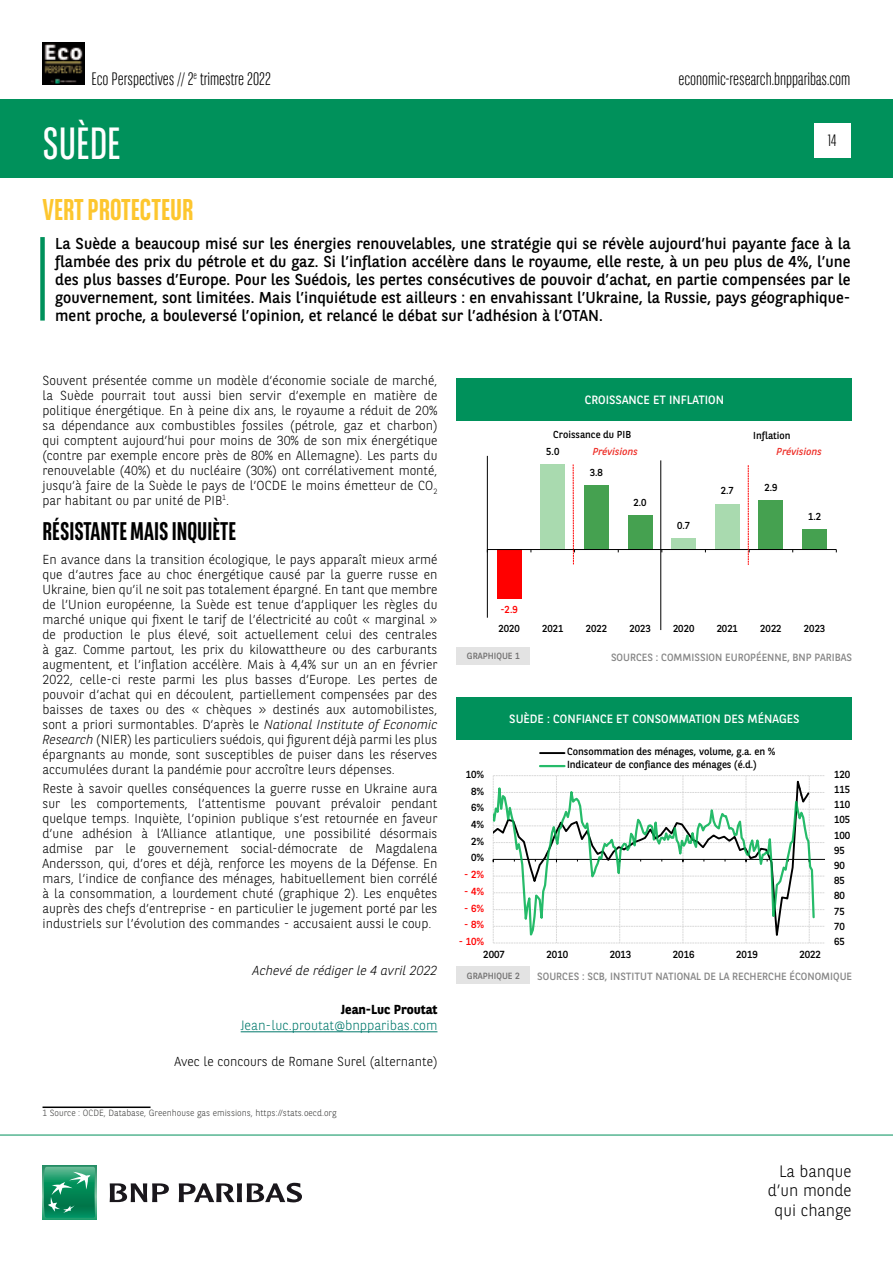
<style>
.page{position:relative;width:893px;height:1263px;background:#fff}
.page>*{position:absolute;margin:0;border:0;box-sizing:border-box;transform-origin:0 0}
.t1{font:45px "BNPP Sans Condensed";color:#fff}
.t2{font:700 30px "BNPP Sans Condensed";color:#fdc62e}
.t3{font:700 25.5px "BNPP Sans Condensed";color:#000}
.t4{font:300 18px "BNPP Sans Condensed";color:#000}
.t5{font:300 16.5px/19.8px "BNPP Sans";color:#000;text-align:right}
.t6{font:300 16.5px "BNPP Sans Condensed";color:#000}
.t7{font:15.75px/18px "BNPP Sans";color:#000;text-align:justify}
.t8{font:300 13.5px "BNPP Sans";color:#00796c}
.t9{font:300 13.05px/15px "BNPP Sans";color:#000;text-align:justify}
.t10{font:italic 300 13.05px "BNPP Sans";color:#000}
.t11{font:700 13.05px "BNPP Sans";color:#000}
.t12{font:12px "BNPP Sans";color:#fff}
.t13{font:10.5px "BNPP Sans";color:#878787}
.t14{font:10.2px/13px "BNPP Sans";letter-spacing:-.005em;color:#000}
.t15{font:10.2px "BNPP Sans";color:#f00}
.t16{font:10.05px "BNPP Sans";color:#000}
.t17{font:italic 10.05px "BNPP Sans";letter-spacing:.005em;color:#ee2d26}
.t18{font:10.05px "BNPP Sans";color:#f00}
.t19{font:300 9px "BNPP Sans";color:#3c3c3b}
.t20{font:9px "BNPP Sans";color:#706f6f}
.s1{font-style:italic}
</style>
<div class="page">
<img style="left:43px;top:43px;width:42px;height:42px">
<div style="left:1px;top:99px;width:892px;height:78px;background:#00915b"></div>
<svg style="left:43px;top:1166px;width:53px;height:53px"></svg>
<svg style="left:44px;top:1167px;width:51px;height:51px;background:#26996e"></svg>
<svg style="left:110px;top:1183px;width:59px;height:19px"></svg>
<svg style="left:179px;top:1183px;width:123px;height:19px"></svg>
<hr style="left:0;top:1135px;width:893px;height:1px;background:#00915b">
<div style="left:814px;top:123px;width:36px;height:34px;background:#fff"></div>
<div style="left:40px;top:237px;width:5px;height:84px;background:#00915b"></div>
<hr style="left:43px;top:1106px;width:108px;height:2px;background:#000">
<hr style="left:241px;top:1031px;width:196px;height:1px;background:#00796c">
<div style="left:497px;top:549px;width:24px;height:50px;background:#f00"></div>
<div style="left:541px;top:464px;width:24px;height:85px;background:#a9daaf"></div>
<div style="left:584px;top:485px;width:24px;height:64px;background:#45a150"></div>
<div style="left:628px;top:515px;width:24px;height:34px;background:#45a150"></div>
<div style="left:671px;top:538px;width:25px;height:11px;background:#a9daaf"></div>
<div style="left:715px;top:503px;width:24px;height:46px;background:#a9daaf"></div>
<div style="left:759px;top:500px;width:24px;height:49px;background:#45a150"></div>
<div style="left:802px;top:529px;width:25px;height:20px;background:#45a150"></div>
<hr style="left:487px;top:456px;width:1px;height:162px;background:#000">
<hr style="left:487px;top:549px;width:349px;height:1px;background:#000">
<svg style="left:573px;top:464px;width:2px;height:101px"></svg>
<svg style="left:748px;top:465px;width:2px;height:100px"></svg>
<hr style="left:660px;top:460px;width:1px;height:170px;background:#000">
<div style="left:457px;top:378px;width:395px;height:42px;background:#00915b"></div>
<div style="left:457px;top:647px;width:73px;height:18px;background:#e3e3e3"></div>
<svg style="left:493px;top:775px;width:332px;height:169px"></svg>
<svg style="left:493px;top:776px;width:323px;height:168px"></svg>
<hr style="left:540px;top:752px;width:24px;height:2px;background:#000">
<hr style="left:540px;top:765px;width:24px;height:2px;background:#26bb6a">
<div style="left:457px;top:697px;width:395px;height:42px;background:#00915b"></div>
<div style="left:457px;top:966px;width:73px;height:18px;background:#e3e3e3"></div>
<h3 class="t4" style="left:91px;top:67px;width:181px">Eco Perspectives // 2<sup>e</sup> trimestre 2022</h3>
<h1 class="t1" style="left:43px;top:115px;width:80px">SUÈDE</h1>
<h2 class="t2" style="left:43px;top:192px;width:153px">VERT PROTECTEUR</h2>
<h3 class="t4" style="left:678px;top:67px;width:174px">economic-research.bnpparibas.com</h3>
<p class="t6" style="left:828px;top:130px;width:10px">14</p>
<p class="t7" style="left:55px;top:234px;width:797px">La Suède a beaucoup misé sur les énergies renouvelables, une stratégie qui se révèle aujourd’hui payante face à la flambée des prix du pétrole et du gaz. Si l’inflation accélère dans le royaume, elle reste, à un peu plus de 4%, l’une des plus basses d’Europe. Pour les Suédois, les pertes consécutives de pouvoir d’achat, en partie compensées par le gouvernement, sont limitées. Mais l’inquiétude est ailleurs : en envahissant l’Ukraine, la Russie, pays géographique&shy;ment proche, a bouleversé l’opinion, et relancé le débat sur l’adhésion à l’OTAN.</p>
<p class="t9" style="left:43px;top:372px;width:396px">Souvent présentée comme un modèle d’économie sociale de marché, la Suède pourrait tout aussi bien servir d’exemple en matière de politique énergétique. En à peine dix ans, le royaume a réduit de 20% sa dépendance aux combustibles fossiles (pétrole, gaz et charbon) qui comptent aujourd’hui pour moins de 30% de son mix énergétique (contre par exemple encore près de 80% en Allemagne). Les parts du renouvelable (40%) et du nucléaire (30%) ont corrélativement monté, jusqu’à faire de la Suède le pays de l’OCDE le moins émetteur de CO<sub>2 </sub>par habitant ou par unité de PIB<sup>1</sup>.</p>
<h3 class="t3" style="left:43px;top:516px;width:195px">RÉSISTANTE MAIS INQUIÈTE</h3>
<p class="t9" style="left:43px;top:551px;width:396px">En avance dans la transition écologique, le pays apparaît mieux armé que d’autres face au choc énergétique causé par la guerre russe en Ukraine, bien qu’il ne soit pas totalement épargné. En tant que membre de l’Union européenne, la Suède est tenue d’appliquer les règles du marché unique qui fixent le tarif de l’électricité au coût « marginal » de production le plus élevé, soit actuellement celui des centrales à gaz. Comme partout, les prix du kilowattheure ou des carburants augmentent, et l’inflation accélère. Mais à 4,4% sur un an en février 2022, celle-ci reste parmi les plus basses d’Europe. Les pertes de pouvoir d’achat qui en découlent, partiellement compensées par des baisses de taxes ou des « chèques » destinés aux automobilistes, sont a priori surmontables. D’après le <span class="s1">National Institute of Economic Research</span> (NIER) les particuliers suédois, qui figurent déjà parmi les plus épargnants au monde, sont susceptibles de puiser dans les réserves accumulées durant la pandémie pour accroître leurs dépenses.</p>
<p class="t9" style="left:43px;top:780px;width:396px">Reste à savoir quelles conséquences la guerre russe en Ukraine aura sur les comportements, l’attentisme pouvant prévaloir pendant quelque temps. Inquiète, l’opinion publique s’est retournée en faveur d’une adhésion à l’Alliance atlantique, une possibilité désormais admise par le gouvernement social-démocrate de Magdalena Andersson, qui, d’ores et déjà, renforce les moyens de la Défense. En mars, l’indice de confiance des ménages, habituellement bien corrélé à la consommation, a lourdement chuté (graphique 2). Les enquêtes auprès des chefs d’entreprise - en particulier le jugement porté par les industriels sur l’évolution des commandes - accusaient aussi le coup.</p>
<p class="t10" style="left:253px;top:961px;width:186px">Achevé de rédiger le 4 avril 2022</p>
<p class="t11" style="left:341px;top:1001px;width:98px">Jean-Luc Proutat</p>
<p class="t8" style="left:241px;top:1016px;width:198px">Jean-luc.proutat@bnpparibas.com</p>
<p class="t9" style="left:174px;top:1053px;width:264px">Avec le concours de Romane Surel (alternante)</p>
<p class="t19" style="left:43px;top:1107px;width:296px">1 Source : OCDE, Database, Greenhouse gas emissions, https://stats.oecd.org</p>
<p class="t12" style="left:585px;top:391px;width:141px">CROISSANCE ET INFLATION</p>
<p class="t16" style="left:553px;top:428px;width:79px">Croissance du PIB</p>
<p class="t16" style="left:753px;top:428px;width:39px">Inflation</p>
<p class="t17" style="left:593px;top:444px;width:47px">Prévisions</p>
<p class="t17" style="left:777px;top:445px;width:47px">Prévisions</p>
<p class="t16" style="left:546px;top:445px;width:15px">5.0</p>
<p class="t18" style="left:500px;top:603px;width:19px">-2.9</p>
<p class="t16" style="left:590px;top:465px;width:15px">3.8</p>
<p class="t16" style="left:633px;top:496px;width:15px">2.0</p>
<p class="t16" style="left:677px;top:518px;width:15px">0.7</p>
<p class="t16" style="left:721px;top:484px;width:15px">2.7</p>
<p class="t16" style="left:764px;top:481px;width:15px">2.9</p>
<p class="t16" style="left:808px;top:510px;width:15px">1.2</p>
<p class="t16" style="left:498px;top:622px;width:23px">2020</p>
<p class="t16" style="left:542px;top:622px;width:23px">2021</p>
<p class="t16" style="left:586px;top:622px;width:23px">2022</p>
<p class="t16" style="left:629px;top:622px;width:23px">2023</p>
<p class="t16" style="left:673px;top:622px;width:23px">2020</p>
<p class="t16" style="left:717px;top:622px;width:23px">2021</p>
<p class="t16" style="left:760px;top:622px;width:23px">2022</p>
<p class="t16" style="left:804px;top:622px;width:23px">2023</p>
<p class="t20" style="left:467px;top:650px;width:54px">GRAPHIQUE 1</p>
<p class="t13" style="left:611px;top:650px;width:243px">SOURCES : COMMISSION EUROPÉENNE, BNP PARIBAS</p>
<p class="t14" style="left:466px;top:767px;width:20px">10%</p>
<p class="t14" style="left:471px;top:784px;width:15px">8%</p>
<p class="t14" style="left:471px;top:801px;width:15px">6%</p>
<p class="t14" style="left:471px;top:817px;width:15px">4%</p>
<p class="t14" style="left:471px;top:834px;width:15px">2%</p>
<p class="t14" style="left:471px;top:851px;width:15px">0%</p>
<p class="t15" style="left:464px;top:868px;width:22px">- 2%</p>
<p class="t15" style="left:464px;top:884px;width:22px">- 4%</p>
<p class="t15" style="left:464px;top:901px;width:22px">- 6%</p>
<p class="t15" style="left:464px;top:918px;width:22px">- 8%</p>
<p class="t15" style="left:459px;top:934px;width:27px">- 10%</p>
<p class="t12" style="left:509px;top:711px;width:292px">SUÈDE : CONFIANCE ET CONSOMMATION DES MÉNAGES</p>
<p class="t14" style="left:567px;top:745px;width:210px">Consommation des ménages, volume, g.a. en %<br>Indicateur de confiance des ménages (é.d.)</p>
<p class="t14" style="left:483px;top:947px;width:23px">2007</p>
<p class="t14" style="left:546px;top:947px;width:23px">2010</p>
<p class="t14" style="left:610px;top:947px;width:23px">2013</p>
<p class="t14" style="left:673px;top:947px;width:23px">2016</p>
<p class="t14" style="left:736px;top:947px;width:23px">2019</p>
<p class="t14" style="left:799px;top:947px;width:23px">2022</p>
<p class="t14" style="left:834px;top:767px;width:18px">120</p>
<p class="t14" style="left:834px;top:782px;width:18px">115</p>
<p class="t14" style="left:834px;top:798px;width:18px">110</p>
<p class="t14" style="left:834px;top:813px;width:18px">105</p>
<p class="t14" style="left:834px;top:828px;width:18px">100</p>
<p class="t14" style="left:834px;top:843px;width:12px">95</p>
<p class="t14" style="left:834px;top:858px;width:12px">90</p>
<p class="t14" style="left:834px;top:874px;width:12px">85</p>
<p class="t14" style="left:834px;top:889px;width:12px">80</p>
<p class="t14" style="left:834px;top:904px;width:12px">75</p>
<p class="t14" style="left:834px;top:919px;width:12px">70</p>
<p class="t14" style="left:834px;top:934px;width:12px">65</p>
<p class="t20" style="left:467px;top:969px;width:54px">GRAPHIQUE 2</p>
<p class="t13" style="left:537px;top:969px;width:316px">SOURCES : SCB, INSTITUT NATIONAL DE LA RECHERCHE ÉCONOMIQUE</p>
<p class="t5" style="left:768px;top:1160px;width:85px">La banque d’un monde qui change</p>
</div>
